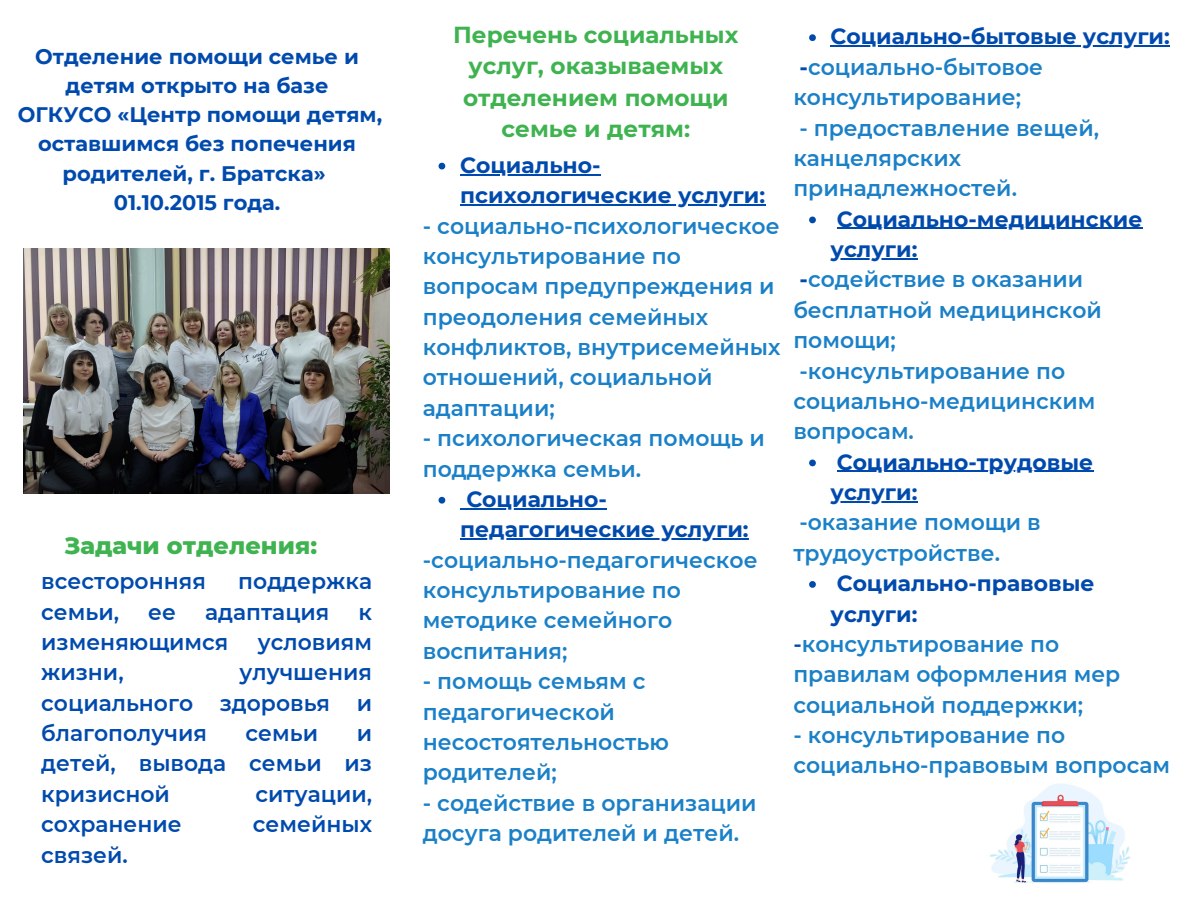
<style>
.page{position:relative;width:1188px;height:918px;background:#fff}
.page>*{position:absolute;margin:0;border:0;box-sizing:border-box;transform-origin:0 0}
.t1{font:800 24px "Montserrat";color:#3eb34f}
.t2{font:700 23.1px/31.5px "Montserrat";color:#3eb34f;text-align:center}
.t3{font:600 21.9px/30.3px "Montserrat";color:#1a80c7}
.t4{font:600 21.9px/30.3px "Montserrat";color:#004aad;text-align:justify}
.t5{font:700 21.9px/30.3px "Montserrat";color:#004aad}
.t6{font:700 21px/29.2px "Montserrat";color:#004aad;text-align:center}
.s1{font-weight:700;color:#004aad}
.s2{color:#004aad}
</style>
<div class="page">
<img style="left:24px;top:248px;width:365px;height:246px">
<img style="left:990px;top:783px;width:140px;height:101px">
<svg style="left:439px;top:163px;width:6px;height:6px"></svg>
<hr style="left:460px;top:174px;width:141px;height:1px;background:#004aad">
<hr style="left:460px;top:204px;width:305px;height:1px;background:#004aad">
<svg style="left:439px;top:497px;width:6px;height:7px"></svg>
<hr style="left:466px;top:508px;width:141px;height:1px;background:#004aad">
<hr style="left:460px;top:538px;width:289px;height:2px;background:#004aad">
<svg style="left:809px;top:34px;width:7px;height:7px"></svg>
<hr style="left:831px;top:46px;width:339px;height:1px;background:#004aad">
<svg style="left:809px;top:217px;width:7px;height:6px"></svg>
<hr style="left:837px;top:228px;width:305px;height:1px;background:#004aad">
<hr style="left:831px;top:258px;width:87px;height:1px;background:#004aad">
<svg style="left:809px;top:460px;width:7px;height:6px"></svg>
<hr style="left:837px;top:471px;width:256px;height:1px;background:#004aad">
<hr style="left:831px;top:501px;width:87px;height:1px;background:#004aad">
<svg style="left:809px;top:581px;width:7px;height:7px"></svg>
<p class="t6" style="left:35px;top:42px;width:325px">Отделение помощи семье и детям открыто на базе</p>
<p class="t6" style="left:18px;top:100px;width:366px">ОГКУСО «Центр помощи детям, оставшимся без попечения родителей, г. Братска»</p>
<h1 class="t6" style="left:114px;top:188px;width:168px">01.10.2015 года.</h1>
<h1 class="t1" style="left:64px;top:531px;width:254px">Задачи отделения:</h1>
<h1 class="t4" style="left:41px;top:566px;width:166px">всесторонняя</h1>
<h1 class="t4" style="left:238px;top:566px;width:135px">поддержка</h1>
<h1 class="t4" style="left:41px;top:597px;width:79px">семьи,</h1>
<h1 class="t4" style="left:148px;top:597px;width:29px">ее</h1>
<h1 class="t4" style="left:205px;top:597px;width:126px">адаптация</h1>
<h1 class="t4" style="left:359px;top:597px;width:15px">к</h1>
<h1 class="t4" style="left:41px;top:627px;width:189px">изменяющимся</h1>
<h1 class="t4" style="left:258px;top:627px;width:116px">условиям</h1>
<h1 class="t4" style="left:41px;top:657px;width:84px">жизни,</h1>
<h1 class="t4" style="left:41px;top:657px;width:332px;text-indent:198px">улучшения социального здоровья и благополучия</h1>
<h1 class="t4" style="left:246px;top:718px;width:74px">семьи</h1>
<h1 class="t4" style="left:41px;top:718px;width:332px;text-indent:315px">и детей, вывода семьи из кризисной</h1>
<h1 class="t4" style="left:255px;top:779px;width:118px">ситуации,</h1>
<h1 class="t4" style="left:41px;top:809px;width:142px">сохранение</h1>
<h1 class="t4" style="left:253px;top:809px;width:121px">семейных</h1>
<h1 class="t4" style="left:41px;top:840px;width:88px">связей.</h1>
<p class="t2" style="left:453px;top:19px;width:287px">Перечень социальных услуг, оказываемых отделением помощи семье и детям:</p>
<h1 class="t5" style="left:460px;top:150px;width:142px">Социально-</h1>
<p class="t5" style="left:460px;top:180px;width:307px">психологические услуги:</p>
<p class="t3" style="left:423px;top:211px;width:358px">- социально-психологическое</p>
<h1 class="t3" style="left:423px;top:241px;width:359px">консультирование по вопросам предупреждения и преодоления семейных конфликтов, внутрисемейных отношений, социальной адаптации;</h1>
<h1 class="t3" style="left:423px;top:423px;width:344px">- психологическая помощь и поддержка семьи.</h1>
<p class="t5" style="left:466px;top:484px;width:142px">Социально-</p>
<h1 class="t3" style="left:423px;top:514px;width:336px;text-indent:37px"><span class="s1">педагогические услуги: </span>-социально-педагогическое консультирование по</h1>
<p class="t3" style="left:423px;top:605px;width:251px">методике семейного воспитания;</p>
<p class="t3" style="left:423px;top:666px;width:248px">- помощь семьям с педагогической несостоятельностью родителей;</p>
<p class="t3" style="left:423px;top:788px;width:335px">- содействие в организации досуга родителей и детей.</p>
<h1 class="t5" style="left:831px;top:21px;width:341px">Социально-бытовые услуги:</h1>
<p class="t3" style="left:793px;top:52px;width:251px"><span class="s1">-</span>социально-бытовое консультирование;</p>
<p class="t3" style="left:793px;top:113px;width:307px">- предоставление вещей, канцелярских принадлежностей.</p>
<p class="t5" style="left:837px;top:204px;width:307px">Социально-медицинские</p>
<h1 class="t3" style="left:800px;top:234px;width:285px;text-indent:31px"><span class="s1">услуги:<br>-</span>содействие в оказании</h1>
<p class="t3" style="left:793px;top:295px;width:310px">бесплатной медицинской помощи; -консультирование по социально-медицинским вопросам.</p>
<p class="t5" style="left:831px;top:447px;width:264px">Социально-трудовые услуги:</p>
<p class="t3" style="left:793px;top:507px;width:249px">-оказание помощи в трудоустройстве.</p>
<p class="t5" style="left:837px;top:568px;width:259px">Социально-правовые</p>
<p class="t5" style="left:831px;top:599px;width:88px">услуги:</p>
<p class="t3" style="left:793px;top:629px;width:267px"><span class="s2">-</span>консультирование по</p>
<p class="t3" style="left:793px;top:659px;width:329px">правилам оформления мер</p>
<p class="t3" style="left:793px;top:690px;width:291px">социальной поддержки;</p>
<p class="t3" style="left:793px;top:720px;width:378px">- консультирование по социально-правовым вопросам</p>
</div>
